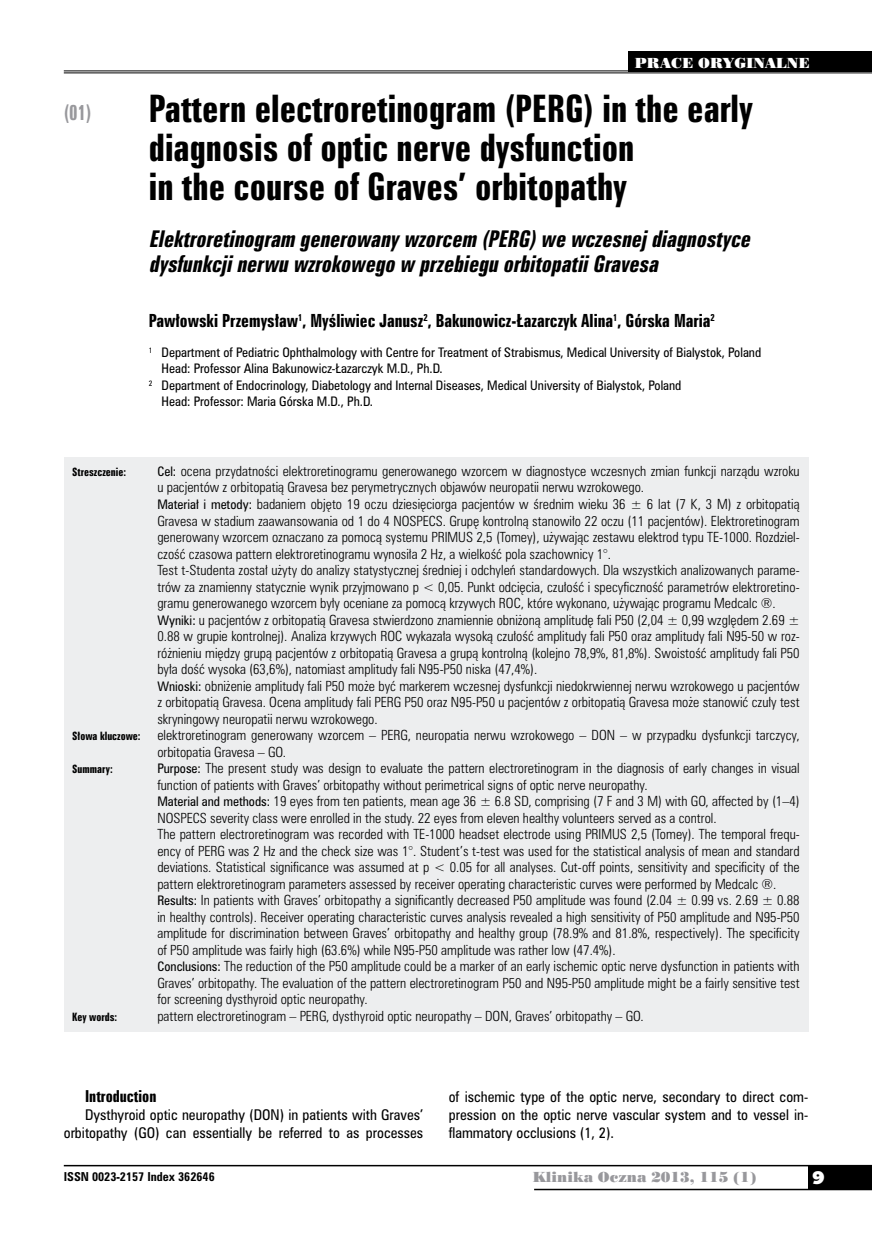
<style>
.page{position:relative;width:872px;height:1234px;background:#fff}
.page>*{position:absolute;margin:0;border:0;box-sizing:border-box;transform-origin:0 0}
.t1{font:34.5px/39px "Zurich Bd X Cn PL";color:#000}
.t2{font:italic 21px/25.5px "Zurich Bd X Cn PL";color:#000}
.t3{font:19.5px "Zurich Bd X Cn PL";color:#98989c;scale:.9 1}
.t4{font:18px "Humanst 531 U Blk PL";color:#fff}
.t5{font:16.5px "Zurich Bd X Cn PL";color:#000}
.t6{font:15px "Zurich Bd X Cn PL";color:#000}
.t7{font:13.5px/18px "Zurich Cn PL";color:#000;text-align:right}
.t8{font:13.5px "Poster Bodoni PL";color:#98989c}
.t9{font:13.5px "Poster Bodoni PL";color:#fff}
.t10{font:12.75px/16.5px "Zurich Lt Cn PL";color:#000}
.t11{font:12px "Zurich Cn PL";color:#000}
.t12{font:700 11.25px "Zurich Cn PL";color:#000}
.t13{font:10.5px "Zurich Bd X Cn PL";color:#000}
.s1{font-family:"Zurich Cn PL";font-size:12px}
</style>
<div class="page">
<div style="left:808px;top:1165px;width:64px;height:24px;background:#000"></div>
<hr style="left:64px;top:1164px;width:808px;height:2px;background:#000">
<hr style="left:534px;top:1188px;width:338px;height:1px;background:#000">
<div style="left:64px;top:457px;width:744px;height:574px;background:#edeeef"></div>
<hr style="left:64px;top:70px;width:808px;height:1px;background:#000">
<hr style="left:64px;top:72px;width:808px;height:1px;background:#000">
<div style="left:628px;top:51px;width:244px;height:21px;background:#000"></div>
<h3 class="t3" style="left:64px;top:100px;width:32px">(01)</h3>
<p class="t9" style="left:635px;top:54px;width:176px">PRACE ORYGINALNE</p>
<h1 class="t1" style="left:149px;top:89px;width:605px">Pattern electroretinogram (PERG) in the early diagnosis of optic nerve dysfunction<br>in the course of Graves’ orbitopathy</h1>
<h2 class="t2" style="left:149px;top:226px;width:608px">Elektroretinogram generowanywzorcem (PERG)we wczesnej diagnostyce dysfunkcjinerwu wzrokowego w przebiegu orbitopatiiGravesa</h2>
<p class="t5" style="left:149px;top:310px;width:567px">Pawłowski Przemysław<sup>1</sup>, Myśliwiec Janusz<sup>2</sup>, Bakunowicz-Łazarczyk Alina<sup>1</sup>, Górska Maria<sup>2</sup></p>
<p class="t11" style="left:149px;top:344px;width:614px"><sup>1</sup> Department of Pediatric Ophthalmology with Centre for Treatment of Strabismus, Medical University of Bialystok, Poland</p>
<p class="t11" style="left:162px;top:360px;width:283px">Head: Professor Alina Bakunowicz-Łazarczyk M.D., Ph.D.</p>
<p class="t11" style="left:149px;top:377px;width:534px"><sup>2</sup> Department of Endocrinology, Diabetology and Internal Diseases, Medical University of Bialystok, Poland</p>
<p class="t11" style="left:162px;top:393px;width:213px">Head: Professor: Maria Górska M.D., Ph.D.</p>
<p class="t13" style="left:72px;top:465px;width:55px">Streszczenie:</p>
<p class="t10" style="left:157px;top:462px;width:644px"><span class="s1">Cel:</span> ocena przydatności elektroretinogramu generowanego wzorcem w diagnostyce wczesnych zmian funkcji narządu wzroku u pacjentów z orbitopatią Gravesa bez perymetrycznych objawów neuropatii nerwu wzrokowego.<br><span class="s1">Materiał i metody:</span> badaniem objęto 19 oczu dziesięciorga pacjentów w średnim wieku 36 ± 6 lat (7 K, 3 M) z orbitopatią Gravesa w stadium zaawansowania od 1 do 4 NOSPECS. Grupę kontrolną stanowiło 22 oczu (11 pacjentów). Elektroretinogram generowany wzorcem oznaczano za pomocą systemu PRIMUS 2,5 (Tomey), używając zestawu elektrod typu TE-1000. Rozdziel&shy;czość czasowa pattern elektroretinogramu wynosiła 2 Hz, a wielkość pola szachownicy 1°.<br>Test t-Studenta został użyty do analizy statystycznej średniej i odchyleń standardowych. Dla wszystkich analizowanych parame&shy;trów za znamienny statycznie wynik przyjmowano p &lt; 0,05. Punkt odcięcia, czułość i specyficzność parametrów elektroretino&shy;gramu generowanego wzorcem były oceniane za pomocą krzywych ROC, które wykonano, używając programu Medcalc ®.<br><span class="s1">Wyniki:</span> u pacjentów z orbitopatią Gravesa stwierdzono znamiennie obniżoną amplitudę fali P50 (2,04 ± 0,99 względem 2.69 ± 0.88 w grupie kontrolnej). Analiza krzywych ROC wykazała wysoką czułość amplitudy fali P50 oraz amplitudy fali N95-50 w roz&shy;różnieniu między grupą pacjentów z orbitopatią Gravesa a grupą kontrolną (kolejno 78,9%, 81,8%). Swoistość amplitudy fali P50 była dość wysoka (63,6%), natomiast amplitudy fali N95-P50 niska (47,4%).<br><span class="s1">Wnioski:</span> obniżenie amplitudy fali P50 może być markerem wczesnej dysfunkcji niedokrwiennej nerwu wzrokowego u pacjentów z orbitopatią Gravesa. Ocena amplitudy fali PERG P50 oraz N95-P50 u pacjentów z orbitopatią Gravesa może stanowić czuły test skryningowy neuropatii nerwu wzrokowego.</p>
<p class="t13" style="left:72px;top:729px;width:70px">Słowa kluczowe:</p>
<p class="t10" style="left:157px;top:726px;width:644px">elektroretinogram generowany wzorcem – PERG, neuropatia nerwu wzrokowego – DON – w przypadku dysfunkcji tarczycy, orbitopatia Gravesa – GO.</p>
<p class="t13" style="left:72px;top:762px;width:42px">Summary:</p>
<p class="t10" style="left:157px;top:759px;width:644px"><span class="s1">Purpose:</span> The present study was design to evaluate the pattern electroretinogram in the diagnosis of early changes in visual function of patients with Graves’ orbitopathy without perimetrical signs of optic nerve neuropathy.<br><span class="s1">Material and methods:</span> 19 eyes from ten patients, mean age 36 ± 6.8 SD, comprising (7 F and 3 M) with GO, affected by (1–4)<br>NOSPECS severity class were enrolled in the study. 22 eyes from eleven healthy volunteers served as a control.<br>The pattern electroretinogram was recorded with TE-1000 headset electrode using PRIMUS 2,5 (Tomey). The temporal frequ&shy;ency of PERG was 2 Hz and the check size was 1°. Student’s t-test was used for the statistical analysis of mean and standard deviations. Statistical significance was assumed at p &lt; 0.05 for all analyses. Cut-off points, sensitivity and specificity of the pattern elektroretinogram parameters assessed by receiver operating characteristic curves were performed by Medcalc ®.<br><span class="s1">Results:</span> In patients with Graves’ orbitopathy a significantly decreased P50 amplitude was found (2.04 ± 0.99 vs. 2.69 ± 0.88 in healthy controls). Receiver operating characteristic curves analysis revealed a high sensitivity of P50 amplitude and N95-P50 amplitude for discrimination between Graves’ orbitopathy and healthy group (78.9% and 81.8%, respectively). The specificity of P50 amplitude was fairly high (63.6%) while N95-P50 amplitude was rather low (47.4%).<br><span class="s1">Conclusions:</span> The reduction of the P50 amplitude could be a marker of an early ischemic optic nerve dysfunction in patients with Graves’ orbitopathy. The evaluation of the pattern electroretinogram P50 and N95-P50 amplitude might be a fairly sensitive test for screening dysthyroid optic neuropathy.</p>
<p class="t13" style="left:72px;top:1009px;width:46px">Key words:</p>
<p class="t10" style="left:157px;top:1007px;width:488px">pattern electroretinogram – PERG, dysthyroid optic neuropathy – DON, Graves’ orbitopathy – GO.</p>
<p class="t6" style="left:85px;top:1086px;width:73px">Introduction</p>
<p class="t7" style="left:64px;top:1105px;width:361px">Dysthyroid optic neuropathy (DON) in patients with Graves’ orbitopathy (GO) can essentially be referred to as processes</p>
<p class="t7" style="left:449px;top:1087px;width:361px;text-align:justify">of ischemic type of the optic nerve, secondary to direct com&shy;pression on the optic nerve vascular system and to vessel in&shy;flammatory occlusions (1, 2).</p>
<p class="t12" style="left:64px;top:1168px;width:152px">ISSN 0023-2157 Index 362646</p>
<p class="t8" style="left:532px;top:1168px;width:225px">Klinika Oczna 2013, 115 (1)</p>
<h3 class="t4" style="left:812px;top:1165px;width:14px">9</h3>
</div>
